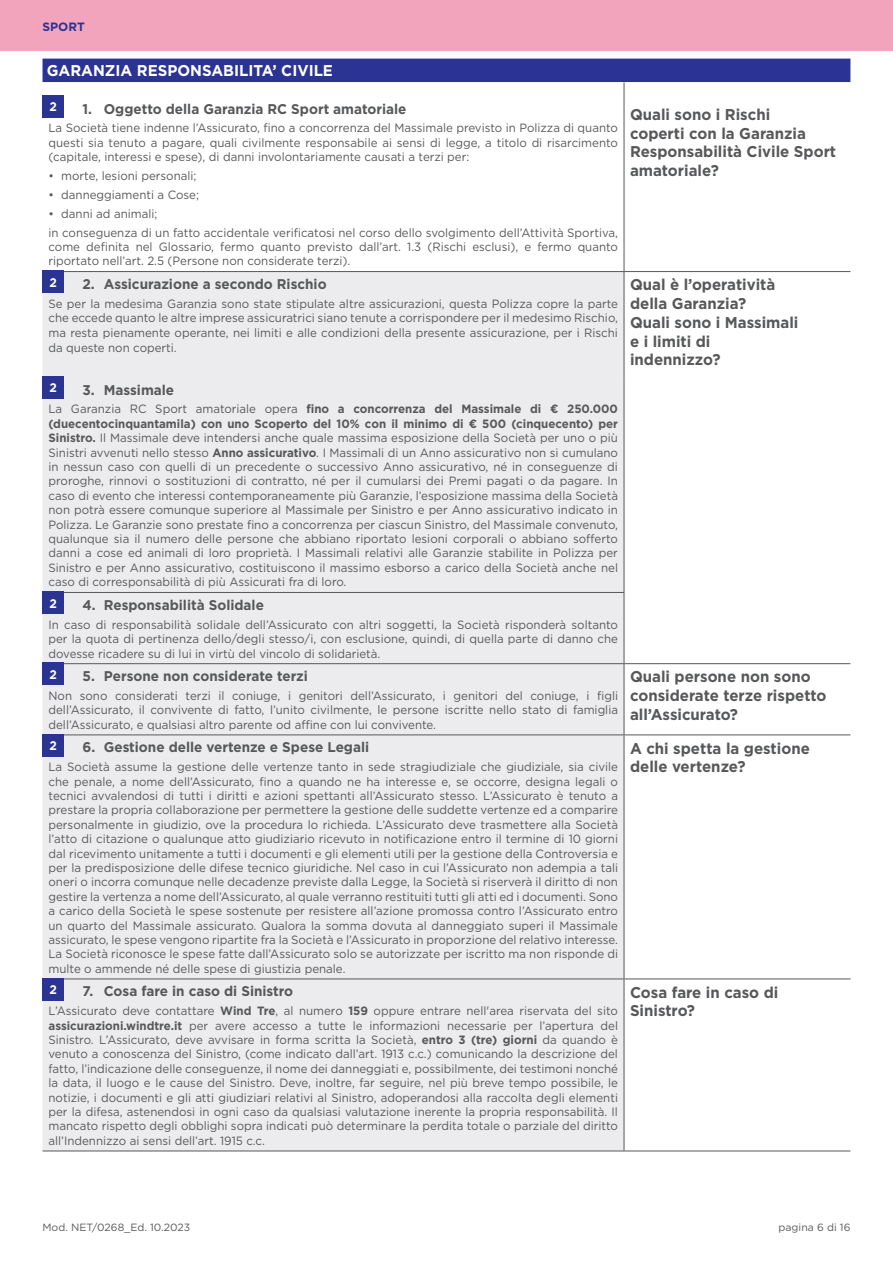
<style>
.page{position:relative;width:893px;height:1263px;background:#fff}
.page>*{position:absolute;margin:0;border:0;box-sizing:border-box;transform-origin:0 0}
.t1{font:700 15.6px/18.8px "Gotham";color:#57585a;scale:.96 1}
.t2{font:700 15.6px "Gotham";color:#fff;scale:.96 1}
.t3{font:700 14.1px "Gotham";color:#57585a;scale:.96 1}
.t4{font:700 12.45px "Gotham";color:#fff;scale:.96 1}
.t5{font:12px/14.4px "Gotham";color:#57585a;text-align:justify;scale:.96 1}
.t6{font:700 12px "Gotham";color:#2b3393}
.t7{font:10.5px "Gotham";color:#57585a}
.s1{font-weight:700}
</style>
<div class="page">
<div style="left:0;top:0;width:893px;height:51px;background:#f3a4bd"></div>
<div style="left:43px;top:59px;width:807px;height:23px;background:#2b3393"></div>
<div style="left:43px;top:272px;width:581px;height:878px;background:#ececee"></div>
<hr style="left:624px;top:82px;width:1px;height:189px;background:#57585a">
<hr style="left:624px;top:272px;width:1px;height:105px;background:#57585a">
<hr style="left:624px;top:377px;width:1px;height:215px;background:#57585a">
<hr style="left:624px;top:593px;width:1px;height:70px;background:#57585a">
<hr style="left:624px;top:664px;width:1px;height:70px;background:#57585a">
<hr style="left:624px;top:735px;width:1px;height:243px;background:#57585a">
<hr style="left:624px;top:979px;width:1px;height:171px;background:#57585a">
<hr style="left:43px;top:271px;width:581px;height:1px;background:#57585a">
<hr style="left:624px;top:271px;width:226px;height:1px;background:#57585a">
<hr style="left:43px;top:592px;width:581px;height:1px;background:#57585a">
<hr style="left:43px;top:663px;width:581px;height:1px;background:#57585a">
<hr style="left:624px;top:663px;width:226px;height:1px;background:#57585a">
<hr style="left:43px;top:734px;width:581px;height:1px;background:#57585a">
<hr style="left:624px;top:734px;width:226px;height:1px;background:#57585a">
<hr style="left:43px;top:978px;width:581px;height:1px;background:#57585a">
<hr style="left:624px;top:978px;width:226px;height:1px;background:#57585a">
<hr style="left:43px;top:1150px;width:581px;height:1px;background:#57585a">
<hr style="left:624px;top:1150px;width:226px;height:1px;background:#57585a">
<div style="left:43px;top:95px;width:21px;height:22px;background:#2b3393"></div>
<div style="left:43px;top:271px;width:21px;height:22px;background:#2b3393"></div>
<div style="left:43px;top:376px;width:21px;height:22px;background:#2b3393"></div>
<div style="left:43px;top:591px;width:21px;height:23px;background:#2b3393"></div>
<div style="left:43px;top:663px;width:21px;height:22px;background:#2b3393"></div>
<div style="left:43px;top:734px;width:21px;height:22px;background:#2b3393"></div>
<div style="left:43px;top:978px;width:21px;height:22px;background:#2b3393"></div>
<p class="t6" style="left:43px;top:19px;width:44px">SPORT</p>
<h1 class="t2" style="left:47px;top:60px;width:300px">GARANZIA RESPONSABILITA’ CIVILE</h1>
<p class="t3" style="left:83px;top:99px;width:339px">1. Oggetto della Garanzia RC Sport amatoriale</p>
<p class="t5" style="left:49px;top:121px;width:595px">La Società tiene indenne l’Assicurato, fino a concorrenza del Massimale previsto in Polizza di quanto questi sia tenuto a pagare, quali civilmente responsabile ai sensi di legge, a titolo di risarcimento (capitale, interessi e spese), di danni involontariamente causati a terzi per:</p>
<p class="t5" style="left:49px;top:168px;width:156px">• morte, lesioni personali;</p>
<p class="t5" style="left:49px;top:187px;width:158px">• danneggiamenti a Cose;</p>
<p class="t5" style="left:49px;top:204px;width:595px;line-height:18.9px">• danni ad animali;<br>in conseguenza di un fatto accidentale verificatosi nel corso dello svolgimento dell’Attività Sportiva,</p>
<p class="t5" style="left:49px;top:239px;width:595px">come definita nel Glossario, fermo quanto previsto dall’art. 1.3 (Rischi esclusi), e fermo quanto riportato nell’art. 2.5 (Persone non considerate terzi).</p>
<p class="t4" style="left:49px;top:99px;width:9px">2</p>
<p class="t4" style="left:49px;top:274px;width:9px">2</p>
<p class="t3" style="left:83px;top:275px;width:256px">2. Assicurazione a secondo Rischio</p>
<p class="t5" style="left:49px;top:296px;width:595px">Se per la medesima Garanzia sono state stipulate altre assicurazioni, questa Polizza copre la parte che eccede quanto le altre imprese assicuratrici siano tenute a corrispondere per il medesimo Rischio, ma resta pienamente operante, nei limiti e alle condizioni della presente assicurazione, per i Rischi da queste non coperti.</p>
<p class="t4" style="left:49px;top:380px;width:9px">2</p>
<p class="t3" style="left:83px;top:380px;width:97px">3. Massimale</p>
<p class="t5" style="left:49px;top:402px;width:595px">La Garanzia RC Sport amatoriale opera <span class="s1">fino a concorrenza del Massimale di € 250.000 (duecentocinquantamila) con uno Scoperto del 10% con il minimo di € 500 (cinquecento) per Sinistro.</span> Il Massimale deve intendersi anche quale massima esposizione della Società per uno o più Sinistri avvenuti nello stesso <span class="s1">Anno assicurativo</span>. I Massimali di un Anno assicurativo non si cumulano in nessun caso con quelli di un precedente o successivo Anno assicurativo, né in conseguenze di proroghe, rinnovi o sostituzioni di contratto, né per il cumularsi dei Premi pagati o da pagare. In caso di evento che interessi contemporaneamente più Garanzie, l’esposizione massima della Società non potrà essere comunque superiore al Massimale per Sinistro e per Anno assicurativo indicato in Polizza. Le Garanzie sono prestate fino a concorrenza per ciascun Sinistro, del Massimale convenuto, qualunque sia il numero delle persone che abbiano riportato lesioni corporali o abbiano sofferto danni a cose ed animali di loro proprietà. I Massimali relativi alle Garanzie stabilite in Polizza per Sinistro e per Anno assicurativo, costituiscono il massimo esborso a carico della Società anche nel caso di corresponsabilità di più Assicurati fra di loro.</p>
<p class="t3" style="left:83px;top:595px;width:190px">4. Responsabilità Solidale</p>
<p class="t5" style="left:49px;top:617px;width:595px">In caso di responsabilità solidale dell’Assicurato con altri soggetti, la Società risponderà soltanto per la quota di pertinenza dello/degli stesso/i, con esclusione, quindi, di quella parte di danno che dovesse ricadere su di lui in virtù del vincolo di solidarietà.</p>
<p class="t3" style="left:83px;top:667px;width:236px">5. Persone non considerate terzi</p>
<p class="t5" style="left:49px;top:688px;width:595px">Non sono considerati terzi il coniuge, i genitori dell’Assicurato, i genitori del coniuge, i figli dell’Assicurato, il convivente di fatto, l’unito civilmente, le persone iscritte nello stato di famiglia dell’Assicurato, e qualsiasi altro parente od affine con lui convivente.</p>
<p class="t4" style="left:49px;top:595px;width:9px">2</p>
<p class="t4" style="left:49px;top:666px;width:9px">2</p>
<p class="t4" style="left:49px;top:737px;width:9px">2</p>
<p class="t3" style="left:83px;top:738px;width:300px">6. Gestione delle vertenze e Spese Legali</p>
<p class="t5" style="left:49px;top:759px;width:595px">La Società assume la gestione delle vertenze tanto in sede stragiudiziale che giudiziale, sia civile che penale, a nome dell’Assicurato, fino a quando ne ha interesse e, se occorre, designa legali o tecnici avvalendosi di tutti i diritti e azioni spettanti all’Assicurato stesso. L’Assicurato è tenuto a prestare la propria collaborazione per permettere la gestione delle suddette vertenze ed a comparire personalmente in giudizio, ove la procedura lo richieda. L’Assicurato deve trasmettere alla Società l’atto di citazione o qualunque atto giudiziario ricevuto in notificazione entro il termine di 10 giorni dal ricevimento unitamente a tutti i documenti e gli elementi utili per la gestione della Controversia e per la predisposizione delle difese tecnico giuridiche. Nel caso in cui l’Assicurato non adempia a tali oneri o incorra comunque nelle decadenze previste dalla Legge, la Società si riserverà il diritto di non gestire la vertenza a nome dell’Assicurato, al quale verranno restituiti tutti gli atti ed i documenti. Sono a carico della Società le spese sostenute per resistere all’azione promossa contro l’Assicurato entro un quarto del Massimale assicurato. Qualora la somma dovuta al danneggiato superi il Massimale assicurato, le spese vengono ripartite fra la Società e l’Assicurato in proporzione del relativo interesse.<br>La Società riconosce le spese fatte dall’Assicurato solo se autorizzate per iscritto ma non risponde di multe o ammende né delle spese di giustizia penale.</p>
<p class="t4" style="left:49px;top:981px;width:9px">2</p>
<p class="t3" style="left:83px;top:982px;width:221px">7. Cosa fare in caso di Sinistro</p>
<p class="t5" style="left:49px;top:1003px;width:595px">L’Assicurato deve contattare <span class="s1">Wind Tre</span>, al numero <span class="s1">159</span> oppure entrare nell'area riservata del sito <span class="s1">assicurazioni.windtre.it</span> per avere accesso a tutte le informazioni necessarie per l’apertura del Sinistro. L’Assicurato, deve avvisare in forma scritta la Società, <span class="s1">entro 3 (tre) giorni</span> da quando è venuto a conoscenza del Sinistro, (come indicato dall’art. 1913 c.c.) comunicando la descrizione del fatto, l’indicazione delle conseguenze, il nome dei danneggiati e, possibilmente, dei testimoni nonché la data, il luogo e le cause del Sinistro. Deve, inoltre, far seguire, nel più breve tempo possibile, le notizie, i documenti e gli atti giudiziari relativi al Sinistro, adoperandosi alla raccolta degli elementi per la difesa, astenendosi in ogni caso da qualsiasi valutazione inerente la propria responsabilità. Il mancato rispetto degli obblighi sopra indicati può determinare la perdita totale o parziale del diritto all’Indennizzo ai sensi dell’art. 1915 c.c.</p>
<h1 class="t1" style="left:630px;top:105px;width:216px">Quali sono i Rischi<br>coperti con la Garanzia<br>Responsabilità Civile Sport amatoriale?</h1>
<h1 class="t1" style="left:630px;top:275px;width:177px">Qual è l’operatività della Garanzia?<br>Quali sono i Massimali e i limiti di indennizzo?</h1>
<h1 class="t1" style="left:630px;top:667px;width:206px">Quali persone non sono considerate terze rispetto all’Assicurato?</h1>
<h1 class="t1" style="left:630px;top:738px;width:189px">A chi spetta la gestione delle vertenze?</h1>
<h1 class="t1" style="left:630px;top:983px;width:156px">Cosa fare in caso di<br>Sinistro?</h1>
<p class="t7" style="left:43px;top:1221px;width:149px">Mod. NET/0268_Ed. 10.2023</p>
<p class="t7" style="left:779px;top:1221px;width:73px">pagina 6 di 16</p>
</div>
